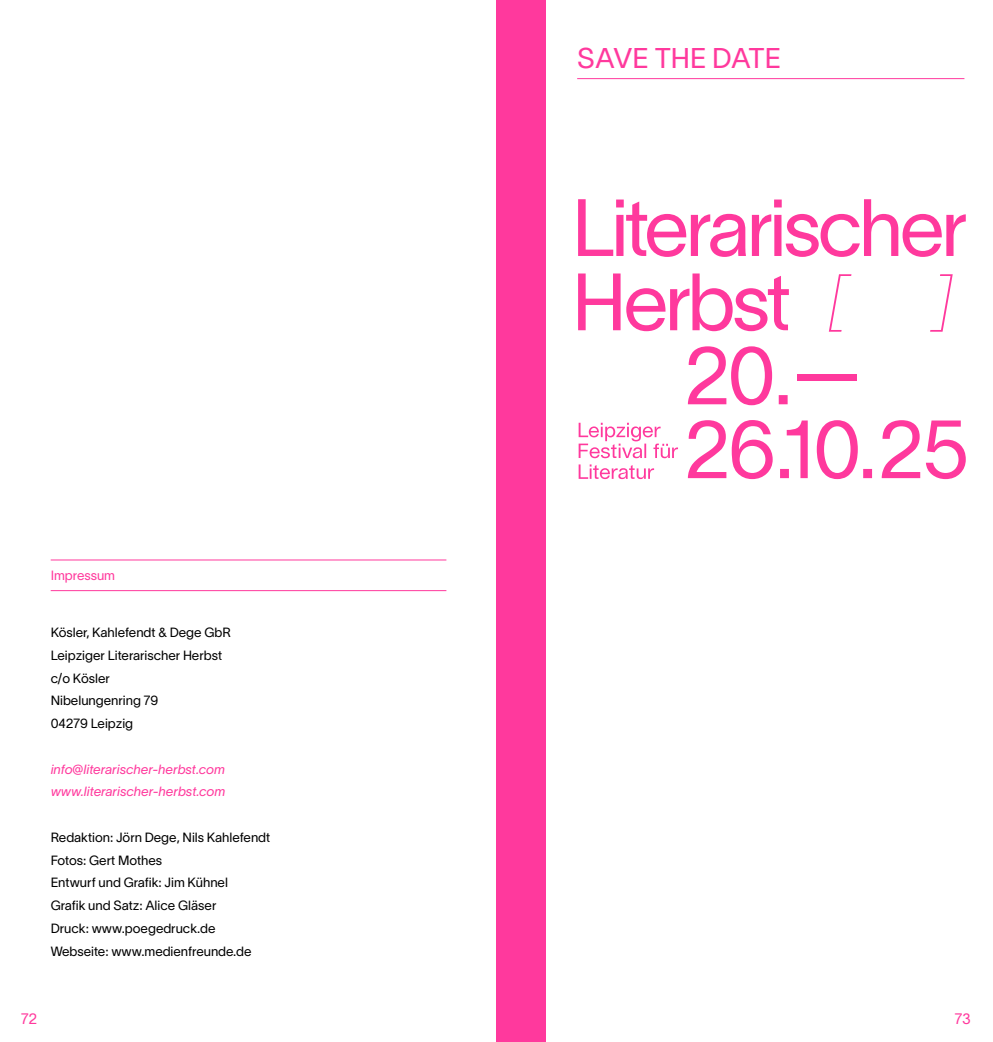
<style>
.page{position:relative;width:993px;height:1042px;background:#fff}
.page>*{position:absolute;margin:0;border:0;box-sizing:border-box;transform-origin:0 0}
.t1{font:28px "Lausanne 300";color:#ff399d}
.t2{font:14.88px "Lausanne 300";color:#ff399d}
.t3{font:13.12px/22.8px "Lausanne 300";color:#000}
.t4{font:italic 13.12px/22.8px "Lausanne 300";color:#ff399d}
.t5{font:13.12px "Lausanne 300";color:#ff399d}
</style>
<div class="page">
<hr style="left:51px;top:559px;width:395px;height:1px;background:#ff399d">
<hr style="left:51px;top:590px;width:395px;height:1px;background:#ff399d">
<svg style="left:578px;top:464px;width:76px;height:15px"></svg>
<svg style="left:578px;top:423px;width:99px;height:35px"></svg>
<div style="left:796px;top:374px;width:60px;height:7px;background:#ff399d"></div>
<svg style="left:578px;top:273px;width:374px;height:59px"></svg>
<svg style="left:578px;top:199px;width:387px;height:58px"></svg>
<hr style="left:577px;top:78px;width:387px;height:1px;background:#ff399d">
<div style="left:496px;top:0;width:49px;height:1042px;background:#ff399d"></div>
<svg style="left:687px;top:420px;width:278px;height:59px"></svg>
<svg style="left:687px;top:346px;width:100px;height:59px"></svg>
<p class="t5" style="left:51px;top:567px;width:66px">Impressum</p>
<p class="t3" style="left:51px;top:621px;width:182px">Kösler, Kahlefendt &amp; Dege GbR<br>Leipziger Literarischer Herbst c/o Kösler<br>Nibelungenring 79<br>04279 Leipzig</p>
<p class="t4" style="left:51px;top:757px;width:176px">info@literarischer-herbst.com www.literarischer-herbst.com</p>
<p class="t3" style="left:51px;top:825px;width:221px">Redaktion: Jörn Dege, Nils Kahlefendt<br>Fotos: Gert Mothes<br>Entwurf und Grafik: Jim Kühnel<br>Grafik und Satz: Alice Gläser<br>Druck: www.poegedruck.de<br>Webseite: www.medienfreunde.de</p>
<h1 class="t1" style="left:577px;top:41px;width:205px">SAVE THE DATE</h1>
<p class="t2" style="left:21px;top:1009px;width:18px">72</p>
<p class="t2" style="left:954px;top:1009px;width:17px">73</p>
</div>
